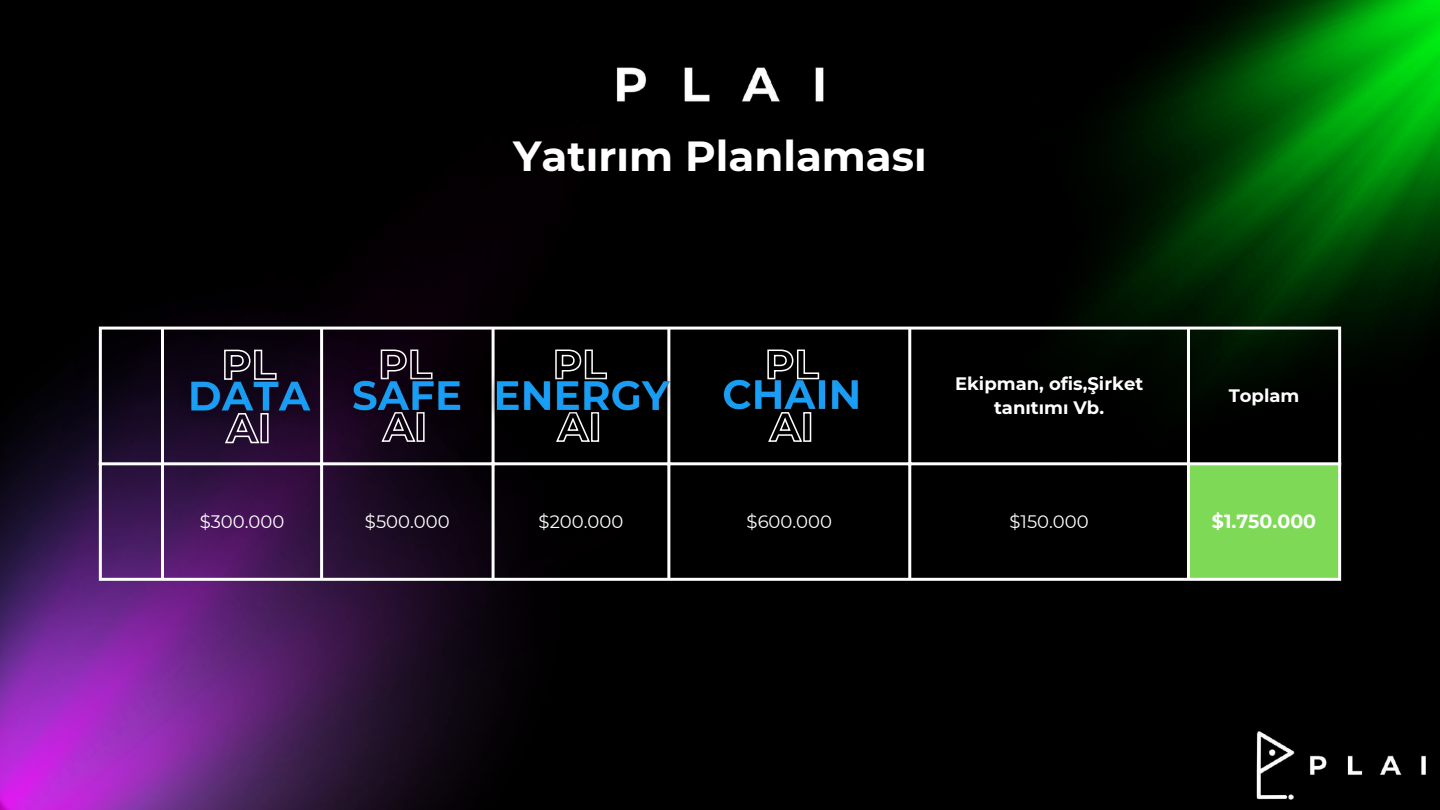
<style>
.page{position:relative;width:1440px;height:810px;background:#000}
.page>*{position:absolute;margin:0;border:0;box-sizing:border-box;transform-origin:0 0}
.t1{font:700 42px "Montserrat";color:#fff}
.t2{font:700 19px "Montserrat";color:#fff}
.t3{font:18px "Montserrat";color:#fff}
.t4{font:700 18px/24.8px "Montserrat";color:#fff;text-align:center}
</style>
<div class="page">
<img style="left:0;top:301px;width:648px;height:509px">
<img style="left:1020px;top:0;width:420px;height:578px">
<img style="left:1256px;top:731px;width:170px;height:69px">
<img style="left:616px;top:67px;width:208px;height:35px">
<div style="left:1188px;top:464px;width:152px;height:116px;background:#7ed957"></div>
<hr style="left:99px;top:330px;width:3px;height:248px;background:#fff">
<hr style="left:161px;top:330px;width:3px;height:248px;background:#fff">
<hr style="left:320px;top:330px;width:3px;height:248px;background:#fff">
<hr style="left:492px;top:330px;width:3px;height:248px;background:#fff">
<hr style="left:667px;top:330px;width:3px;height:248px;background:#fff">
<hr style="left:908px;top:330px;width:3px;height:248px;background:#fff">
<hr style="left:1187px;top:330px;width:3px;height:248px;background:#fff">
<hr style="left:1338px;top:330px;width:3px;height:248px;background:#fff">
<hr style="left:99px;top:327px;width:1242px;height:3px;background:#fff">
<hr style="left:99px;top:462px;width:1242px;height:3px;background:#fff">
<hr style="left:99px;top:578px;width:1242px;height:3px;background:#fff">
<img style="left:723px;top:379px;width:136px;height:31px">
<svg style="left:767px;top:349px;width:53px;height:31px"></svg>
<svg style="left:768px;top:412px;width:44px;height:30px"></svg>
<svg style="left:554px;top:349px;width:54px;height:16px"></svg>
<svg style="left:555px;top:429px;width:45px;height:14px"></svg>
<img style="left:480px;top:365px;width:191px;height:64px">
<svg style="left:380px;top:349px;width:53px;height:16px"></svg>
<svg style="left:380px;top:429px;width:45px;height:14px"></svg>
<img style="left:335px;top:365px;width:142px;height:64px">
<img style="left:173px;top:366px;width:155px;height:64px">
<svg style="left:223px;top:349px;width:54px;height:32px"></svg>
<svg style="left:224px;top:412px;width:45px;height:32px"></svg>
<h1 class="t1" style="left:513px;top:131px;width:415px">Yatırım Planlaması</h1>
<p class="t4" style="left:955px;top:371px;width:190px">Ekipman, ofis,Şirket tanıtımı Vb.</p>
<p class="t4" style="left:1229px;top:383px;width:72px">Toplam</p>
<p class="t3" style="left:200px;top:510px;width:86px">$300.000</p>
<p class="t3" style="left:365px;top:510px;width:86px">$500.000</p>
<p class="t3" style="left:539px;top:510px;width:86px">$200.000</p>
<p class="t3" style="left:747px;top:510px;width:87px">$600.000</p>
<p class="t3" style="left:1009px;top:510px;width:81px">$150.000</p>
<p class="t2" style="left:1212px;top:510px;width:106px">$1.750.000</p>
</div>
